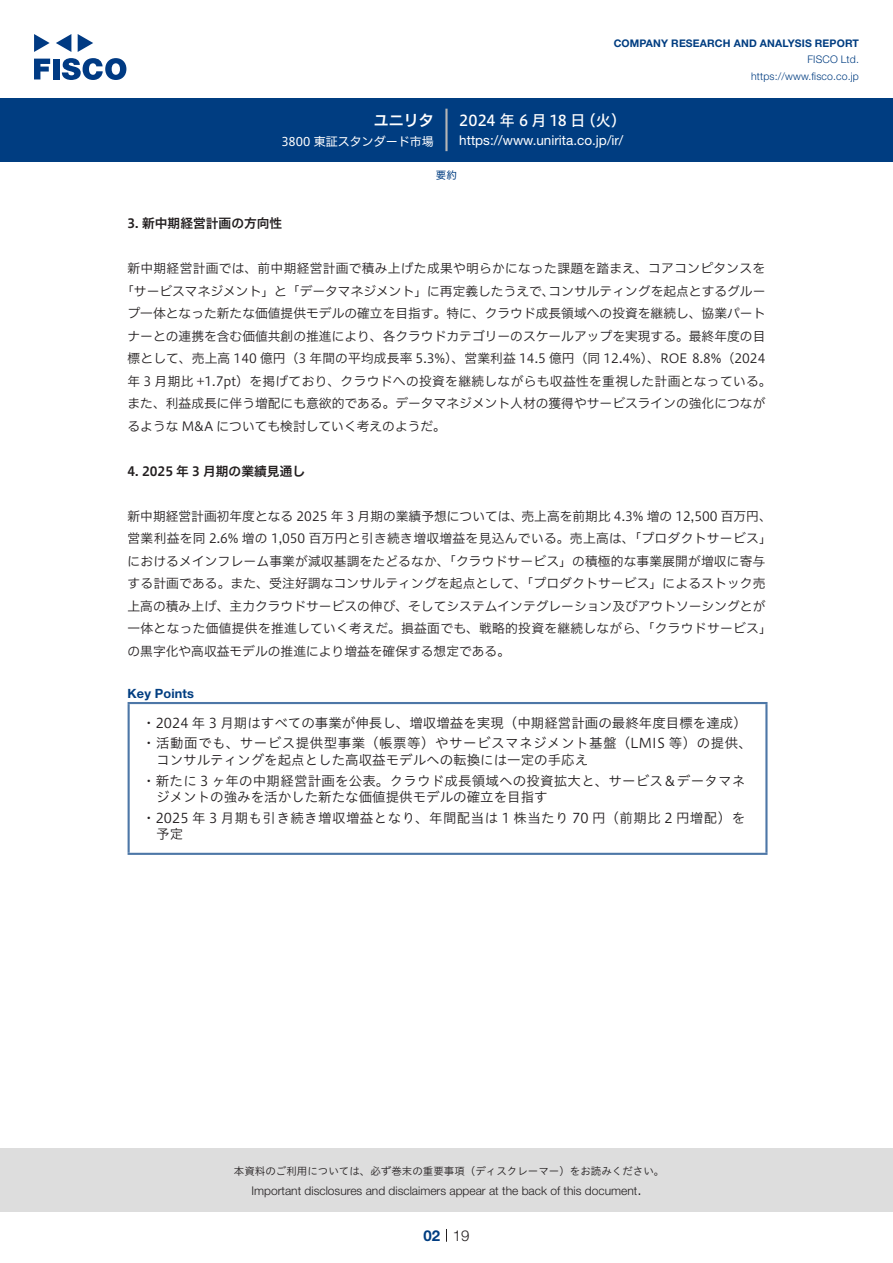
<style>
.page{position:relative;width:893px;height:1263px;background:#fff}
.page>*{position:absolute;margin:0;border:0;box-sizing:border-box;transform-origin:0 0}
.t1{font:15px "Hiragino UD Sans F Std N W5";color:#fff}
.t2{font:15px "Hiragino UD Sans F Std N W6";color:#fff}
.t3{font:300 15px "Helvetica Neue LT Std";color:#231f20}
.t4{font:700 15px "Helvetica Neue LT Std";color:#003d81}
.Key_Points_中{font:13.5px/16.5px "Hiragino UD Sans Std W3";color:#231f20}
.Key_Points_中-2{font:13.5px/16.5px "Hiragino UD Sans Std W3";letter-spacing:.03em;color:#231f20}
.t5{font:13.5px "Helvetica Neue LT Std";color:#fff}
.本文{font:12.75px/22.5px "Hiragino UD Sans F Std N W3";color:#231f20}
.本文-2{font:12.75px/22.5px "Hiragino UD Sans F Std N W3";letter-spacing:.02em;color:#231f20;text-align:right}
.小タイトル{font:12.75px "Hiragino UD Sans F Std N W6";color:#231f20}
.Key_Points{font:700 12.75px "Helvetica Neue LT Std";letter-spacing:.015em;color:#003d81}
.t6{font:300 12px "Helvetica Neue LT Std";color:#231f20}
.t7{font:12px "Hiragino UD Sans F Std N W4";color:#fff}
.t8{font:10.5px "Hiragino UD Sans Std W3";color:#231f20}
.t9{font:700 10.5px "Helvetica Neue LT Std";letter-spacing:.015em;color:#003d81}
.t10{font:300 10.5px/16.5px "Helvetica Neue LT Std";letter-spacing:.015em;color:#003d81;text-align:right}
.ヘッダー{font:10.5px "Hiragino UD Sans F Std N W4";color:#003d81}
</style>
<div class="page">
<div style="left:0;top:1148px;width:893px;height:64px;background:#ddd"></div>
<svg style="left:34px;top:59px;width:16px;height:20px"></svg>
<div style="left:53px;top:59px;width:6px;height:20px;background:#003a83"></div>
<svg style="left:62px;top:58px;width:64px;height:22px"></svg>
<svg style="left:34px;top:34px;width:16px;height:18px"></svg>
<svg style="left:78px;top:34px;width:15px;height:18px"></svg>
<svg style="left:56px;top:34px;width:15px;height:18px"></svg>
<div style="left:0;top:98px;width:893px;height:64px;background:#003d81"></div>
<hr style="left:445px;top:109px;width:3px;height:42px;background:#b5b5b6">
<svg style="left:446px;top:1229px;width:1px;height:13px"></svg>
<hr style="left:128px;top:704px;width:2px;height:149px;background:#4d77a7">
<hr style="left:128px;top:702px;width:639px;height:2px;background:#4d77a7">
<hr style="left:765px;top:704px;width:2px;height:149px;background:#4d77a7">
<hr style="left:128px;top:853px;width:639px;height:2px;background:#4d77a7">
<p class="t2" style="left:374px;top:109px;width:62px">ユニリタ</p>
<p class="t7" style="left:281px;top:132px;width:154px">3800 東証スタンダード市場</p>
<p class="t9" style="left:614px;top:37px;width:247px">COMPANY RESEARCH AND ANALYSIS REPORT</p>
<p class="t10" style="left:751px;top:51px;width:109px">FISCO Ltd. https://www.fisco.co j p.</p>
<p class="t1" style="left:581px;top:109px;width:47px">（火(</p>
<p class="t1" style="left:459px;top:109px;width:128px">2024 年 6 月 18 日</p>
<p class="t5" style="left:459px;top:132px;width:166px">https://www.unirita. c o j p. /i r/</p>
<p class="ヘッダー" style="left:436px;top:167px;width:22px">要約</p>
<p class="小タイトル" style="left:128px;top:214px;width:156px">3. 新中期経営計画の方向性</p>
<p class="本文-2" style="left:128px;top:256px;width:639px">新中期経営計画では、前中期経営計画で積み上げた成果や明らかになった課題を踏まえ、コアコンピタンスをコンサルティングを起点とするグルー</p>
<p class="本文" style="left:128px;top:279px;width:646px;text-indent:-6px">「サービスマネジメント」と「データマネジメント」に再定義したうえで、<br>プ一体となった新たな価値提供モデルの確立を目指す。特に、クラウド成長領域への投資を継続し、協業パートナーとの連携を含む価値共創の推進により、各クラウドカテゴリーのスケールアップを実現する。最終年度の目標として、売上高 140 億円（3 年間の平均成長率 5.3%）、営業利益 14.5 億円（同 12.4%）、ROE 8.8%)2024年 3 月期比 +1.7pt）を掲げており、クラウドへの投資を継続しながらも収益性を重視した計画となっている。また、利益成長に伴う増配にも意欲的である。データマネジメント人材の獲得やサービスラインの強化につながるような M&amp;A についても検討していく考えのようだ。</p>
<p class="小タイトル" style="left:128px;top:461px;width:179px">4. 2025 年 3 月期の業績見通し</p>
<p class="本文" style="left:128px;top:504px;width:646px">新中期経営計画初年度となる 2025 年 3 月期の業績予想については、売上高を前期比 4.3% 増の 12,500 百万円、営業利益を同 2.6% 増の 1,050 百万円と引き続き増収増益を見込んでいる。売上高は、「プロダクトサービス「におけるメインフレーム事業が減収基調をたどるなか、「クラウドサービス」の積極的な事業展開が増収に寄与する計画である。また、受注好調なコンサルティングを起点として、「プロダクトサービス」によるストック売上高の積み上げ、主力クラウドサービスの伸び、そしてシステムインテグレーション及びアウトソーシングとが一体となった価値提供を推進していく考えだ。損益面でも、戦略的投資を継続しながら、「クラウドサービス「の黒字化や高収益モデルの推進により増益を確保する想定である。</p>
<p class="Key_Points" style="left:128px;top:685px;width:68px">Key Points</p>
<p class="Key_Points_中" style="left:142px;top:713px;width:606px">・2024 年 3 月期はすべての事業が伸長し、増収増益を実現（中期経営計画の最終年度目標を達成(</p>
<p class="Key_Points_中" style="left:156px;top:734px;width:597px;text-indent:-14px">・活動面でも、サービス提供型事業（帳票等）やサービスマネジメント基盤（LMIS 等）の提供、コンサルティングを起点とした高収益モデルへの転換には一定の手応え</p>
<p class="Key_Points_中" style="left:156px;top:771px;width:590px;text-indent:-14px">・新たに 3 ヶ年の中期経営計画を公表。クラウド成長領域への投資拡大と、サービス＆データマネジメントの強みを活かした新たな価値提供モデルの確立を目指す</p>
<p class="Key_Points_中-2" style="left:156px;top:809px;width:590px;text-indent:-14px">・2025 年 3 月期も引き続き増収増益となり、年間配当は 1 株当たり 70 円（前期比 2 円増配）を予定</p>
<p class="t8" style="left:234px;top:1163px;width:432px">本資料のご利用については、必ず巻末の重要事項（ディスクレーマー）をお読みください。</p>
<p class="t3" style="left:637px;top:1180px;width:6px">.</p>
<p class="t6" style="left:251px;top:1183px;width:387px">Important disclosures and disclaimers appear at the back of this document</p>
<p class="t4" style="left:423px;top:1226px;width:18px">02</p>
<p class="t3" style="left:453px;top:1226px;width:18px">19</p>
</div>
